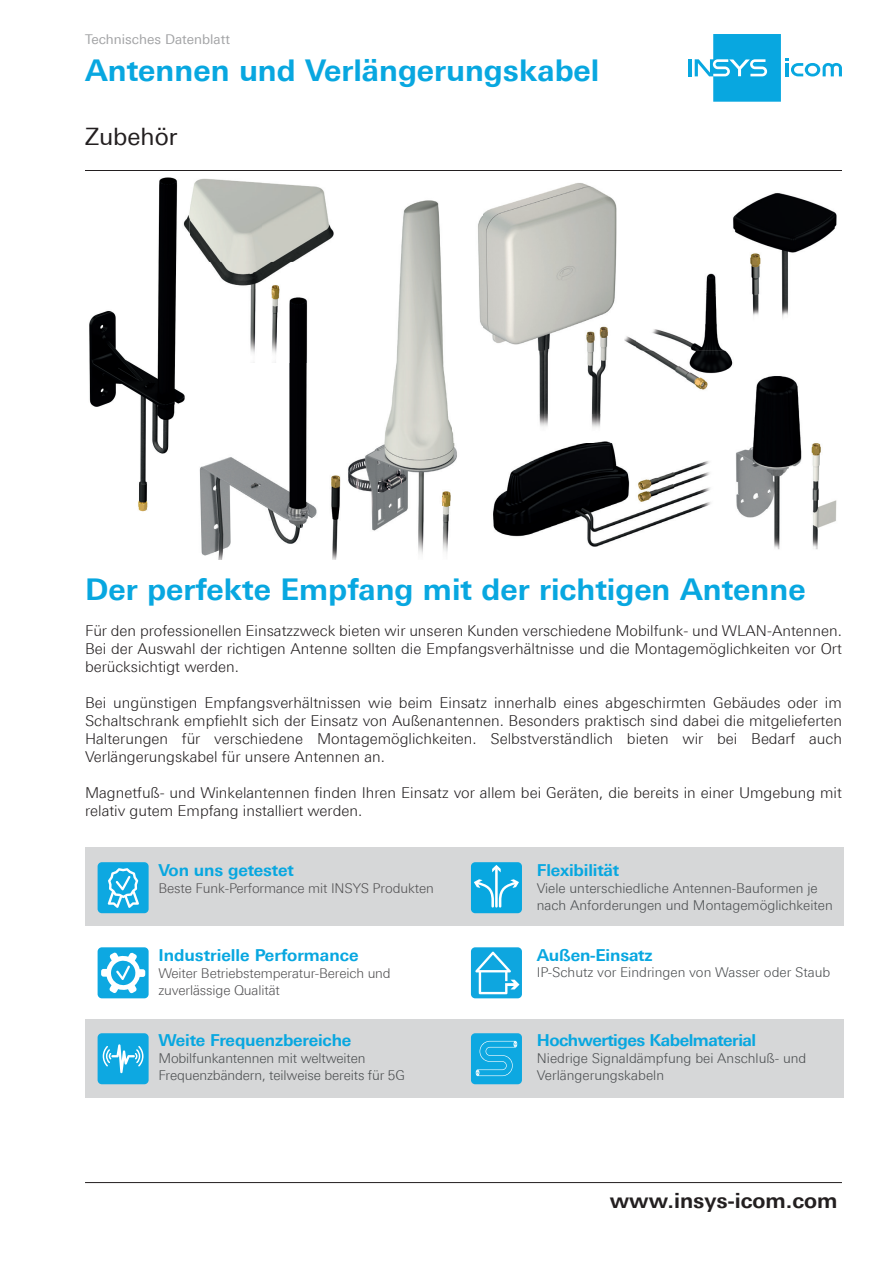
<style>
.page{position:relative;width:893px;height:1263px;background:#fff}
.page>*{position:absolute;margin:0;border:0;box-sizing:border-box;transform-origin:0 0}
.t1{font:700 30px "Linotype Univers 630";color:#08a7e0}
.t2{font:24px "Linotype Univers 430";color:#231f20}
.t3{font:700 21px "Linotype Univers 630";color:#231f20}
.t4{font:700 16.5px "Linotype Univers 630";letter-spacing:-.01em;color:#08a7e0}
.t5{font:700 16.5px "Linotype Univers 630";letter-spacing:-.03em;color:#08a7e0}
.t6{font:300 15px/18px "Linotype Univers 330";color:#231f20;text-align:justify}
.t7{font:300 13.5px/17px "Linotype Univers 330";color:#4b4e50}
.t8{font:300 13.5px/17px "Linotype Univers 330";letter-spacing:-.01em;color:#525153}
.t9{font:13.5px "Linotype Univers 430";color:#a3a4a6}
</style>
<div class="page">
<hr style="left:85px;top:170px;width:757px;height:1px;background:#231f20">
<hr style="left:85px;top:1182px;width:757px;height:1px;background:#231f20">
<hr style="left:688px;top:59px;width:3px;height:17px;background:#08a7e0">
<svg style="left:695px;top:34px;width:147px;height:68px"></svg>
<div style="left:85px;top:1019px;width:758px;height:79px;background:#d6d7d8"></div>
<div style="left:85px;top:848px;width:758px;height:78px;background:#d6d7d8"></div>
<svg style="left:98px;top:862px;width:51px;height:51px;background:#36b6e5"></svg>
<div style="left:471px;top:862px;width:51px;height:51px;background:#08a7e0;border-radius:4px"></div>
<hr style="left:495px;top:867px;width:3px;height:39px;background:#fff">
<svg style="left:492px;top:865px;width:9px;height:7px"></svg>
<svg style="left:474px;top:879px;width:45px;height:29px"></svg>
<svg style="left:98px;top:947px;width:51px;height:51px"></svg>
<svg style="left:471px;top:947px;width:51px;height:51px;background:#36b5e4"></svg>
<svg style="left:98px;top:1033px;width:51px;height:51px;background:#2cb2e4"></svg>
<svg style="left:471px;top:1033px;width:51px;height:51px;background:#1dade2"></svg>
<img style="left:635px;top:273px;width:98px;height:117px">
<img style="left:736px;top:376px;width:101px;height:174px">
<img style="left:716px;top:369px;width:17px;height:21px">
<img style="left:493px;top:442px;width:218px;height:105px">
<img style="left:733px;top:193px;width:104px;height:82px">
<img style="left:751px;top:275px;width:38px;height:43px">
<img style="left:723px;top:257px;width:12px;height:69px">
<img style="left:483px;top:183px;width:152px;height:214px">
<img style="left:539px;top:397px;width:62px;height:18px">
<img style="left:539px;top:415px;width:70px;height:27px">
<img style="left:199px;top:312px;width:142px;height:247px">
<img style="left:89px;top:177px;width:96px;height:335px">
<img style="left:397px;top:200px;width:46px;height:145px">
<img style="left:348px;top:345px;width:109px;height:161px">
<img style="left:371px;top:506px;width:79px;height:49px">
<img style="left:453px;top:215px;width:30px;height:227px">
<img style="left:190px;top:178px;width:144px;height:84px">
<img style="left:210px;top:262px;width:98px;height:50px">
<img style="left:180px;top:177px;width:10px;height:185px">
<p class="t9" style="left:85px;top:31px;width:146px">Technisches Datenblatt</p>
<h1 class="t1" style="left:85px;top:53px;width:516px">Antennen und Verlängerungskabel</h1>
<h2 class="t2" style="left:85px;top:122px;width:94px">Zubehör</h2>
<h1 class="t1" style="left:85px;top:572px;width:722px">Der perfekte Empfang mit der richtigen Antenne</h1>
<p class="t6" style="left:85px;top:621px;width:758px">Für den professionellen Einsatzzweck bieten wir unseren Kunden verschiedene Mobilfunk- und WLAN-Antennen.<br>Bei der Auswahl der richtigen Antenne sollten die Empfangsverhältnisse und die Montagemöglichkeiten vor Ort berücksichtigt werden.</p>
<p class="t6" style="left:85px;top:693px;width:758px">Bei ungünstigen Empfangsverhältnissen wie beim Einsatz innerhalb eines abgeschirmten Gebäudes oder im Schaltschrank empfiehlt sich der Einsatz von Außenantennen. Besonders praktisch sind dabei die mitgelieferten Halterungen für verschiedene Montagemöglichkeiten. Selbstverständlich bieten wir bei Bedarf auch Verlängerungskabel für unsere Antennen an.</p>
<p class="t6" style="left:85px;top:783px;width:758px">Magnetfuß- und Winkelantennen finden Ihren Einsatz vor allem bei Geräten, die bereits in einer Umgebung mit relativ gutem Empfang installiert werden.</p>
<p class="t4" style="left:158px;top:860px;width:137px">Von uns getestet</p>
<p class="t8" style="left:158px;top:880px;width:277px">Beste Funk-Performance mit INSYS Produkten</p>
<p class="t4" style="left:158px;top:945px;width:202px">Industrielle Performance</p>
<p class="t8" style="left:158px;top:965px;width:234px">Weiter Betriebstemperatur-Bereich und zuverlässige Qualität</p>
<p class="t4" style="left:158px;top:1030px;width:195px">Weite Frequenzbereiche</p>
<p class="t7" style="left:158px;top:1050px;width:248px">Mobilfunkantennen mit weltweiten<br>Frequenzbändern, teilweise bereits für 5G</p>
<p class="t4" style="left:537px;top:860px;width:84px">Flexibilität</p>
<p class="t7" style="left:537px;top:880px;width:297px">Viele unterschiedliche Antennen-Bauformen je nach Anforderungen und Montagemöglichkeiten</p>
<p class="t4" style="left:537px;top:945px;width:117px">Außen-Einsatz</p>
<p class="t7" style="left:537px;top:964px;width:295px">IP-Schutz vor Eindringen von Wasser oder Staub</p>
<p class="t5" style="left:537px;top:1030px;width:221px">Hochwertiges Kabelmaterial</p>
<p class="t7" style="left:537px;top:1050px;width:271px">Niedrige Signaldämpfung bei Anschluß- und<br>Verlängerungskabeln</p>
<h3 class="t3" style="left:610px;top:1187px;width:229px">www.insys-icom.com</h3>
</div>
